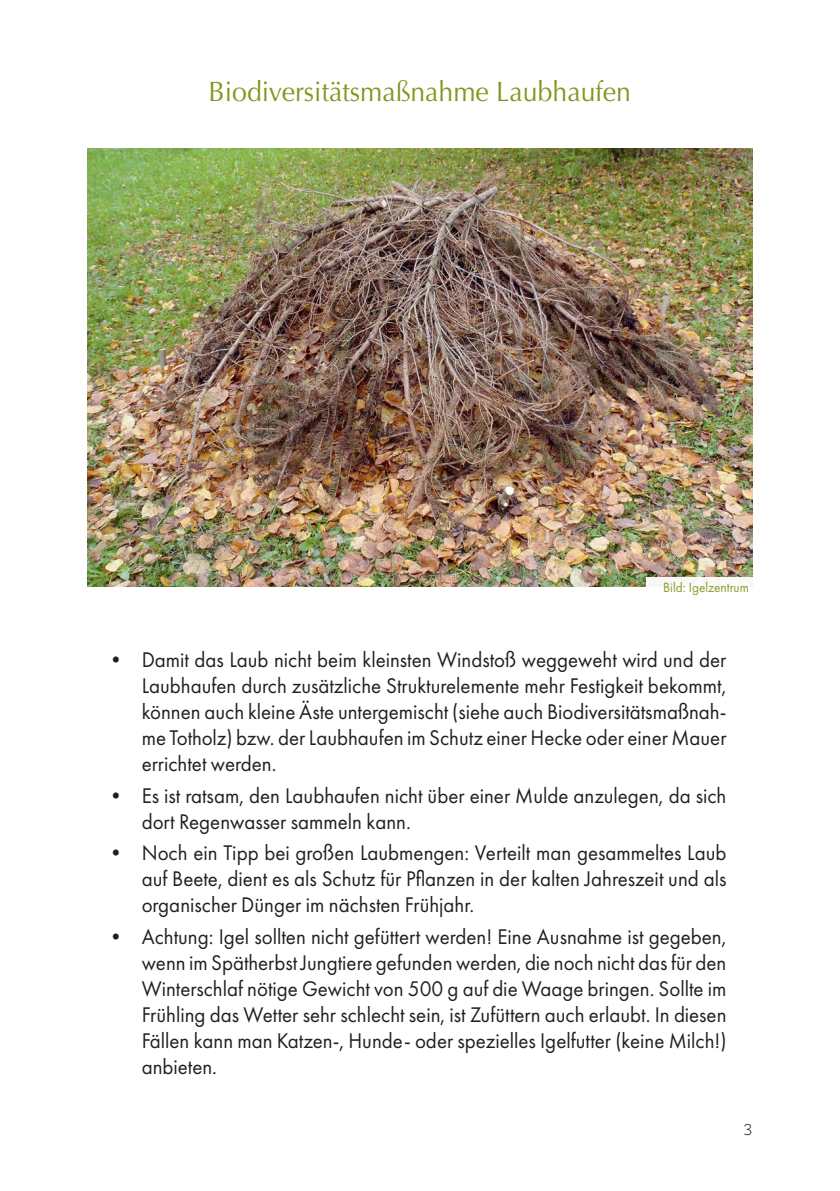
<style>
.page{position:relative;width:840px;height:1191px;background:#fff}
.page>*{position:absolute;margin:0;border:0;box-sizing:border-box;transform-origin:0 0}
.t1{font:28px "Optima";color:#82971e;scale:.95 1}
.t2{font:22px/26px "Futura PT";color:#231f20;text-align:justify;scale:.95 1}
.t3{font:14px "Futura PT";color:#82971e;scale:.95 1}
.t4{font:14px "Lulo Clean One";color:#231f20}
</style>
<div class="page">
<img style="left:87px;top:149px;width:665px;height:438px">
<div style="left:645px;top:577px;width:109px;height:15px;background:#fafaf8"></div>
<p class="t1" style="left:208px;top:75px;width:446px">Biodiversitätsmaßnahme Laubhaufen</p>
<p class="t3" style="left:662px;top:579px;width:92px">Bild: Igelzentrum</p>
<p class="t2" style="left:142px;top:646px;width:616px;text-indent:-36px">• Damit das Laub nicht beim kleinsten Windstoß weggeweht wird und der Laubhaufen durch zusätzliche Strukturelemente mehr Festigkeit bekommt, können auch kleine Äste untergemischt (siehe auch Biodiversitätsmaßnah&shy;me Totholz) bzw. der Laubhaufen im Schutz einer Hecke oder einer Mauer errichtet werden.</p>
<p class="t2" style="left:142px;top:782px;width:616px;text-indent:-36px">• Es ist ratsam, den Laubhaufen nicht über einer Mulde anzulegen, da sich dort Regenwasser sammeln kann.</p>
<p class="t2" style="left:142px;top:840px;width:616px;text-indent:-36px">• Noch ein Tipp bei großen Laubmengen: Verteilt man gesammeltes Laub auf Beete, dient es als Schutz für Pflanzen in der kalten Jahreszeit und als organischer Dünger im nächsten Frühjahr.</p>
<p class="t2" style="left:142px;top:923px;width:616px;text-indent:-36px">• Achtung: Igel sollten nicht gefüttert werden! Eine Ausnahme ist gegeben, wenn im Spätherbst Jungtiere gefunden werden, die noch nicht das für den Winterschlaf nötige Gewicht von 500 g auf die Waage bringen. Sollte im Frühling das Wetter sehr schlecht sein, ist Zufüttern auch erlaubt. In diesen Fällen kann man Katzen-, Hunde- oder spezielles Igelfutter (keine Milch!) anbieten.</p>
<p class="t4" style="left:743px;top:1119px;width:13px">3</p>
</div>
